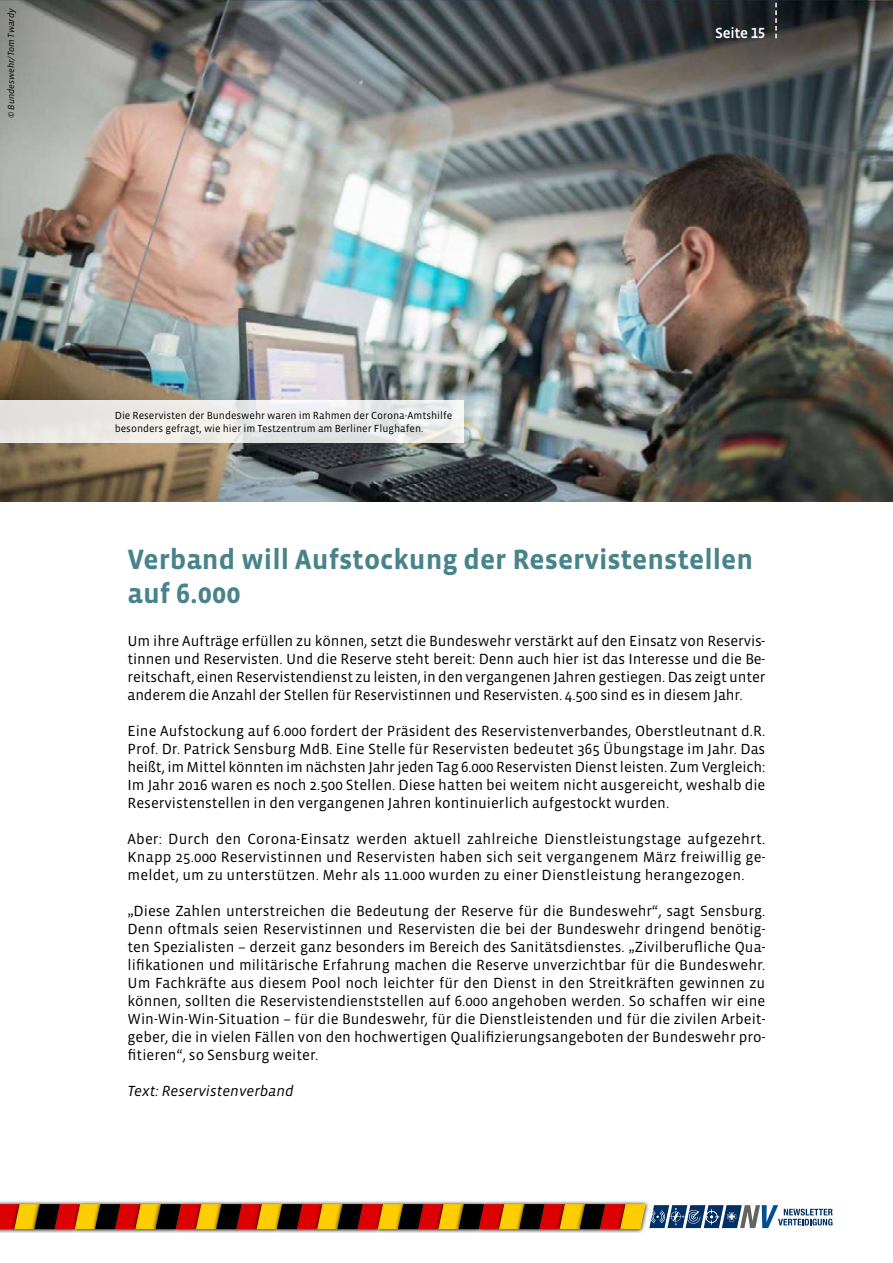
<style>
.page{position:relative;width:893px;height:1263px;background:#fff}
.page>*{position:absolute;margin:0;border:0;box-sizing:border-box;transform-origin:0 0}
.t1{font:700 28.5px/34.2px "Vista Sans OTCE";color:#48838b}
.t2{font:15px/18px "Vista Sans OTCE";color:#000;text-align:justify}
.t3{font:italic 15px "Vista Sans OTCE";color:#000}
.t4{font:500 15px "Vista Sans OTCE";letter-spacing:-.02em;color:#fff}
.t5{font:10.5px/12.6px "Vista Sans OTCE";color:#000}
.t6{font:italic 9px "Vista Sans OTCE";color:#000}
</style>
<div class="page">
<img style="left:0;top:0;width:893px;height:501px">
<svg style="left:0;top:400px;width:463px;height:42px;fill:#ebe9e6"></svg>
<svg style="left:0;top:1201px;width:10px;height:32px"></svg>
<svg style="left:10px;top:1201px;width:20px;height:32px"></svg>
<svg style="left:30px;top:1201px;width:20px;height:32px"></svg>
<svg style="left:50px;top:1201px;width:21px;height:32px"></svg>
<svg style="left:71px;top:1201px;width:20px;height:32px"></svg>
<svg style="left:91px;top:1201px;width:20px;height:32px"></svg>
<svg style="left:111px;top:1201px;width:20px;height:32px"></svg>
<svg style="left:131px;top:1201px;width:20px;height:32px"></svg>
<svg style="left:151px;top:1201px;width:21px;height:32px"></svg>
<svg style="left:172px;top:1201px;width:20px;height:32px"></svg>
<svg style="left:192px;top:1201px;width:20px;height:32px"></svg>
<svg style="left:212px;top:1201px;width:20px;height:32px"></svg>
<svg style="left:232px;top:1201px;width:20px;height:32px"></svg>
<svg style="left:252px;top:1201px;width:21px;height:32px"></svg>
<svg style="left:273px;top:1201px;width:20px;height:32px"></svg>
<svg style="left:293px;top:1201px;width:20px;height:32px"></svg>
<svg style="left:313px;top:1201px;width:20px;height:32px"></svg>
<svg style="left:333px;top:1201px;width:20px;height:32px"></svg>
<svg style="left:353px;top:1201px;width:21px;height:32px"></svg>
<svg style="left:374px;top:1201px;width:20px;height:32px"></svg>
<svg style="left:394px;top:1201px;width:20px;height:32px"></svg>
<svg style="left:414px;top:1201px;width:20px;height:32px"></svg>
<svg style="left:434px;top:1201px;width:20px;height:32px"></svg>
<svg style="left:454px;top:1201px;width:21px;height:32px"></svg>
<svg style="left:475px;top:1201px;width:20px;height:32px"></svg>
<svg style="left:495px;top:1201px;width:20px;height:32px"></svg>
<svg style="left:515px;top:1201px;width:20px;height:32px"></svg>
<svg style="left:535px;top:1201px;width:20px;height:32px"></svg>
<svg style="left:555px;top:1201px;width:21px;height:32px"></svg>
<svg style="left:576px;top:1201px;width:20px;height:32px"></svg>
<svg style="left:596px;top:1201px;width:20px;height:32px"></svg>
<svg style="left:616px;top:1201px;width:30px;height:32px"></svg>
<svg style="left:0;top:1202px;width:833px;height:29px;background:#9c663d"></svg>
<svg style="left:775px;top:0;width:2px;height:38px"></svg>
<p class="t6" style="left:6px;top:118px;width:111px;rotate:-90deg">© Bundeswehr/Tom Twardy</p>
<p class="t4" style="left:715px;top:25px;width:52px">Seite 15</p>
<p class="t5" style="left:115px;top:409px;width:339px">Die Reservisten der Bundeswehr waren im Rahmen der Corona-Amtshilfe besonders gefragt, wie hier im Testzentrum am Berliner Flughafen.</p>
<h1 class="t1" style="left:128px;top:542px;width:627px">Verband will Aufstockung der Reservistenstellen auf 6.000</h1>
<p class="t2" style="left:128px;top:632px;width:639px">Um ihre Aufträge erfüllen zu können, setzt die Bundeswehr verstärkt auf den Einsatz von Reservis&shy;tinnen und Reservisten. Und die Reserve steht bereit: Denn auch hier ist das Interesse und die Be&shy;reitschaft, einen Reservistendienst zu leisten, in den vergangenen Jahren gestiegen. Das zeigt unter anderem die Anzahl der Stellen für Reservistinnen und Reservisten. 4.500 sind es in diesem Jahr.</p>
<p class="t2" style="left:128px;top:722px;width:639px">Eine Aufstockung auf 6.000 fordert der Präsident des Reservistenverbandes, Oberstleutnant d.R.<br>Prof. Dr. Patrick Sensburg MdB. Eine Stelle für Reservisten bedeutet 365 Übungstage im Jahr. Das heißt, im Mittel könnten im nächsten Jahr jeden Tag 6.000 Reservisten Dienst leisten. Zum Vergleich:<br>Im Jahr 2016 waren es noch 2.500 Stellen. Diese hatten bei weitem nicht ausgereicht, weshalb die Reservistenstellen in den vergangenen Jahren kontinuierlich aufgestockt wurden.</p>
<p class="t2" style="left:128px;top:830px;width:639px">Aber: Durch den Corona-Einsatz werden aktuell zahlreiche Dienstleistungstage aufgezehrt.<br>Knapp 25.000 Reservistinnen und Reservisten haben sich seit vergangenem März freiwillig ge&shy;meldet, um zu unterstützen. Mehr als 11.000 wurden zu einer Dienstleistung herangezogen.</p>
<p class="t2" style="left:128px;top:902px;width:639px">„Diese Zahlen unterstreichen die Bedeutung der Reserve für die Bundeswehr“, sagt Sensburg.<br>Denn oftmals seien Reservistinnen und Reservisten die bei der Bundeswehr dringend benötig&shy;ten Spezialisten – derzeit ganz besonders im Bereich des Sanitätsdienstes. „Zivilberufliche Qua&shy;lifikationen und militärische Erfahrung machen die Reserve unverzichtbar für die Bundeswehr.<br>Um Fachkräfte aus diesem Pool noch leichter für den Dienst in den Streitkräften gewinnen zu können, sollten die Reservistendienststellen auf 6.000 angehoben werden. So schaffen wir eine Win-Win-Win-Situation – für die Bundeswehr, für die Dienstleistenden und für die zivilen Arbeit&shy;geber, die in vielen Fällen von den hochwertigen Qualifizierungsangeboten der Bundeswehr pro&shy;fitieren“, so Sensburg weiter.</p>
<p class="t3" style="left:128px;top:1083px;width:168px">Text: Reservistenverband</p>
</div>
